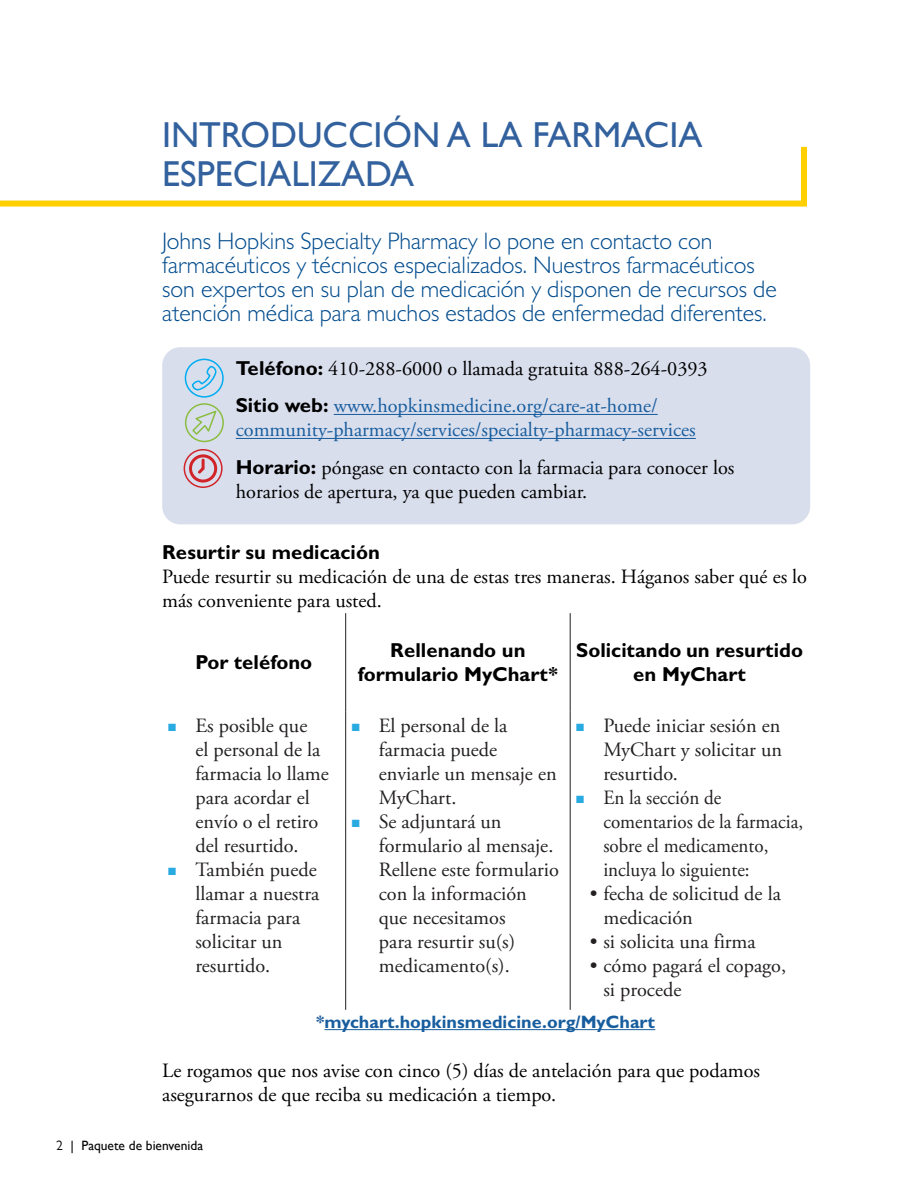
<style>
.page{position:relative;width:918px;height:1188px;background:#fff}
.page>*{position:absolute;margin:0;border:0;box-sizing:border-box;transform-origin:0 0}
.t1{font:36px/39px "Gill Sans";color:#32619e}
.t2{font:300 24px/24px "Gill Sans";color:#004b8d}
.t3{font:20.25px/24px "Adobe Garamond Pro";color:#231f20}
.t4{font:20.25px/24px "Adobe Garamond Pro";color:#000}
.t5{font:20.25px/24px "Adobe Garamond Pro";color:#175d9e}
.t6{font:700 20.25px/24px "Gill Sans";color:#000;text-align:center}
.t7{font:20.25px/24px "Adobe Garamond Pro";color:#231f20;scale:.94 1}
.t8{font:700 18px "Gill Sans";color:#175d9e}
.t9{font:13.5px "Gill Sans";color:#050607}
.s1{font-family:"Gill Sans";font-weight:700}
.s2{font-family:"Gill Sans";font-weight:700;color:#000}
.s3{color:#29abe2}
.s4{color:#215e9e}
.s5{font-family:"Gill Sans Nova"}
</style>
<div class="page">
<div style="left:162px;top:347px;width:648px;height:177px;background:#d9deed;border-radius:18px"></div>
<svg style="left:195px;top:458px;width:10px;height:16px"></svg>
<div style="left:185px;top:403px;width:39px;height:39px;border:2px solid #8abd40;border-radius:50%"></div>
<svg style="left:184px;top:358px;width:40px;height:78px"></svg>
<div style="left:184px;top:449px;width:39px;height:39px;border:2px solid #d12429;border-radius:50%"></div>
<div style="left:189px;top:454px;width:28px;height:29px;border:3px solid #d12429;border-radius:50%"></div>
<svg style="left:0;top:146px;width:807px;height:61px"></svg>
<hr style="left:334px;top:414px;width:324px;height:1px;background:#175d9e">
<hr style="left:236px;top:438px;width:460px;height:1px;background:#175d9e">
<hr style="left:324px;top:1029px;width:331px;height:1px;background:#175d9e">
<hr style="left:345px;top:613px;width:1px;height:99px;background:#231f20">
<hr style="left:570px;top:613px;width:1px;height:99px;background:#231f20">
<hr style="left:345px;top:712px;width:1px;height:298px;background:#231f20">
<hr style="left:570px;top:712px;width:1px;height:298px;background:#231f20">
<p class="t1" style="left:162px;top:116px;width:542px">INTRODUCCIÓN A LA FARMACIA<br>ESPECIALIZADA</p>
<p class="t2" style="left:162px;top:228px;width:616px">Johns Hopkins Specialty Pharmacy lo pone en contacto con farmacéuticos y técnicos especializados. Nuestros farmacéuticos son expertos en su plan de medicación y disponen de recursos de atención médica para muchos estados de enfermedad diferentes.</p>
<p class="t4" style="left:236px;top:357px;width:473px"><span class="s1">Teléfono:</span> 410-288-6000 o llamada gratuita 888-264-0393</p>
<p class="t5" style="left:236px;top:395px;width:462px"><span class="s2">Sitio web:</span> www.hopkinsmedicine.org/care-at-home/ community-pharmacy/services/specialty-pharmacy-services</p>
<p class="t4" style="left:236px;top:456px;width:500px"><span class="s1">Horario:</span> póngase en contacto con la farmacia para conocer los horarios de apertura, ya que pueden cambiar.</p>
<p class="t6" style="left:162px;top:540px;width:219px">Resurtir su medicación</p>
<p class="t4" style="left:162px;top:565px;width:646px">Puede resurtir su medicación de una de estas tres maneras. Háganos saber qué es lo más conveniente para usted.</p>
<p class="t6" style="left:196px;top:650px;width:118px">Por teléfono</p>
<p class="t6" style="left:358px;top:638px;width:202px">Rellenando un formulario MyChart*</p>
<p class="t6" style="left:576px;top:638px;width:228px">Solicitando un resurtido en MyChart</p>
<p class="t3" style="left:195px;top:715px;width:135px;text-indent:-27px"><span class="s3">■</span> Es posible que<br>el personal de la farmacia lo llame para acordar el envío o el retiro del resurtido.</p>
<p class="t3" style="left:195px;top:859px;width:126px;text-indent:-27px"><span class="s3">■</span> También puede llamar a nuestra farmacia para solicitar un resurtido.</p>
<p class="t3" style="left:603px;top:715px;width:180px;text-align:justify;text-indent:-27px"><span class="s3">■</span> Puede iniciar sesión en MyChart y solicitar un resurtido.</p>
<p class="t7" style="left:603px;top:787px;width:214px;text-indent:-27px"><span class="s3">■</span> En la sección de comentarios de la farmacia, sobre el medicamento, incluya lo siguiente:</p>
<p class="t3" style="left:603px;top:883px;width:179px;text-indent:-14px">• fecha de solicitud de la medicación</p>
<p class="t3" style="left:590px;top:931px;width:167px">• si solicita una firma</p>
<p class="t3" style="left:603px;top:955px;width:184px;text-indent:-14px">• cómo pagará el copago, si procede</p>
<p class="t8" style="left:316px;top:1011px;width:341px"><span class="s4">*</span>mychart.hopkinsmedicine.org/MyChart</p>
<p class="t4" style="left:162px;top:1059px;width:599px">Le rogamos que nos avise con cinco (5) días de antelación para que podamos asegurarnos de que reciba su medicación a tiempo.</p>
<p class="t3" style="left:379px;top:715px;width:179px;text-indent:-27px"><span class="s3">■</span> El personal de la farmacia puede enviarle un mensaje en<br>MyChart.</p>
<p class="t3" style="left:379px;top:811px;width:182px;text-indent:-27px"><span class="s3">■</span> Se adjuntará un formulario al mensaje.<br>Rellene este formulario con la información que necesitamos<br>para resurtir su(s) medicamento(s).</p>
<p class="t9" style="left:56px;top:1138px;width:148px"><span class="s5">2</span> | Paquete de bienvenida</p>
</div>
